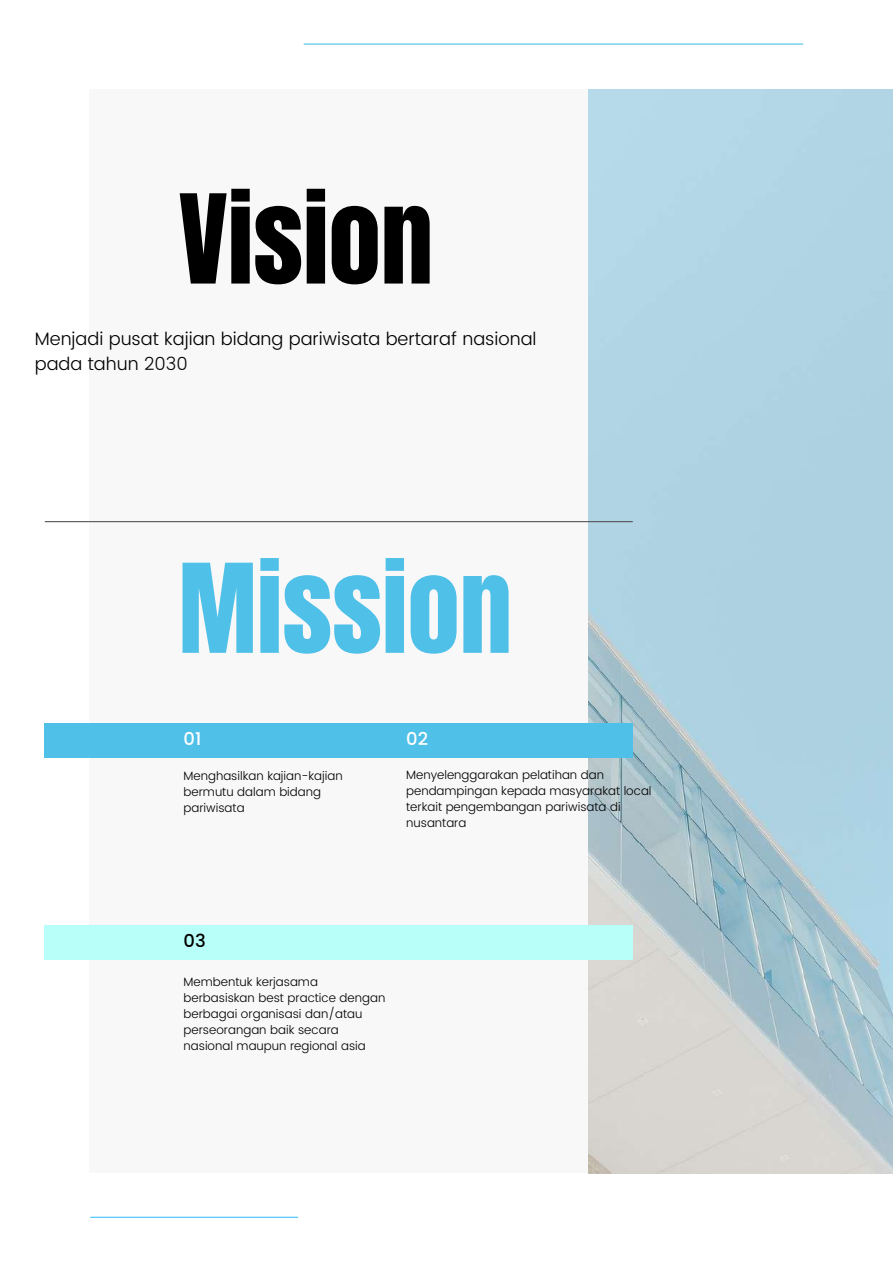
<style>
.page{position:relative;width:893px;height:1264px;background:#fff}
.page>*{position:absolute;margin:0;border:0;box-sizing:border-box;transform-origin:0 0}
.t1{font:104.85px "Anton";color:#4fc0e8}
.t2{font:104.85px "Anton";color:#000}
.t3{font:300 18px/24.8px "Poppins";color:#000}
.t4{font:500 18px "Poppins";color:#fff}
.t5{font:500 18px "Poppins";color:#000}
.t6{font:300 12px/16px "Poppins";color:#000}
</style>
<div class="page">
<div style="left:89px;top:89px;width:714px;height:1084px;background:#f8f8f8"></div>
<img style="left:588px;top:89px;width:304px;height:1084px">
<div style="left:45px;top:722px;width:588px;height:35px;background:#4fc0e8"></div>
<div style="left:45px;top:925px;width:588px;height:34px;background:#b8fff9"></div>
<hr style="left:90px;top:1216px;width:208px;height:1px;background:#42c2ff">
<hr style="left:45px;top:521px;width:587px;height:1px;background:#555">
<hr style="left:304px;top:43px;width:498px;height:2px;background:#4fc0e8">
<h1 class="t2" style="left:178px;top:164px;width:256px">Vision</h1>
<h2 class="t3" style="left:35px;top:326px;width:503px">Menjadi pusat kajian bidang pariwisata bertaraf nasional pada tahun 2030</h2>
<h1 class="t1" style="left:178px;top:533px;width:335px">Mission</h1>
<h2 class="t4" style="left:183px;top:727px;width:19px">01</h2>
<p class="t6" style="left:183px;top:768px;width:161px">Menghasilkan kajian-kajian bermutu dalam bidang pariwisata</p>
<h2 class="t4" style="left:406px;top:727px;width:23px">02</h2>
<p class="t6" style="left:406px;top:767px;width:247px">Menyelenggarakan pelatihan dan pendampingan kepada masyarakat local terkait pengembangan pariwisata di nusantara</p>
<h2 class="t5" style="left:183px;top:930px;width:24px">03</h2>
<p class="t6" style="left:183px;top:973px;width:203px">Membentuk kerjasama berbasiskan best practice dengan berbagai organisasi dan/atau perseorangan baik secara nasional maupun regional asia</p>
</div>
